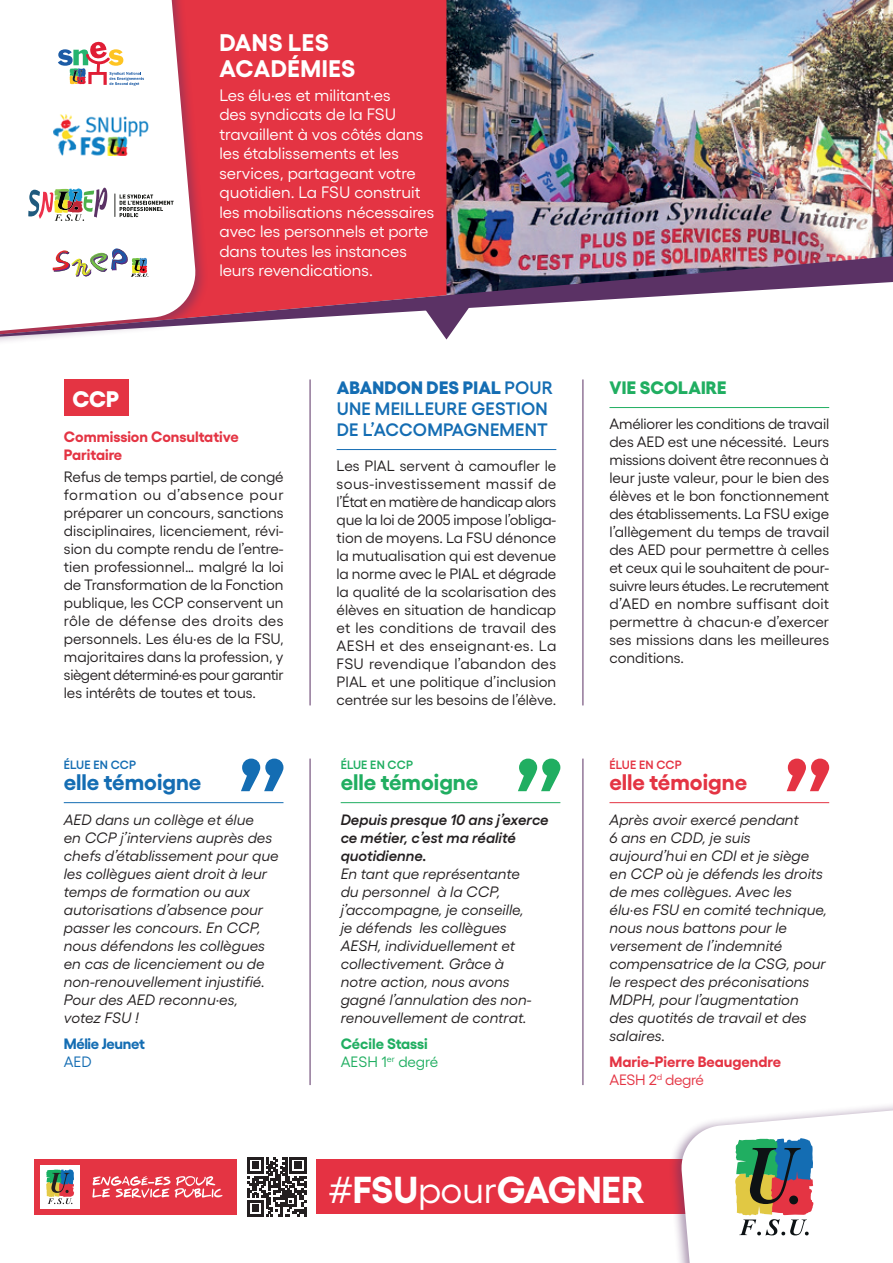
<style>
.page{position:relative;width:893px;height:1263px;background:#fff}
.page>*{position:absolute;margin:0;border:0;box-sizing:border-box;transform-origin:0 0}
.t1{font:700 37.5px "Gellix";color:#fff}
.t2{font:700 24px/25.5px "Gellix";letter-spacing:.02em;color:#fff}
.t3{font:700 22.5px "Gellix";color:#e43443}
.t4{font:700 22.5px "Gellix";color:#146db3}
.t5{font:700 22.5px "Gellix";color:#20ae61}
.t6{font:800 22.5px "Gellix";color:#fff}
.t7{font:600 18px/21px "Gellix";letter-spacing:.01em;color:#146db3}
.t8{font:800 18px "Gellix";letter-spacing:.01em;color:#20ae61}
.t9{font:16.5px/19.5px "Gellix";color:#fff}
.t10{font:15px/18px "Gellix";color:#231f20;text-align:justify}
.t11{font:italic 15px/18px "Gellix";color:#231f20}
.t12{font:700 15px/18px "Gellix";color:#e43443}
.t13{font:italic 600 15px/18px "Gellix";color:#231f20}
.t14{font:700 15px/18px "Gellix";letter-spacing:-.005em;color:#20ae61}
.t15{font:700 15px "Gellix";letter-spacing:-.02em;color:#146db3}
.t16{font:15px "Gellix";color:#146db3}
.t17{font:600 12px "Gellix";letter-spacing:.01em;color:#e43443}
.t18{font:600 12px "Gellix";letter-spacing:.01em;color:#146db3}
.t19{font:600 12px "Gellix";letter-spacing:.01em;color:#20ae61}
.s1{font-weight:800}
.s2{font-weight:400}
</style>
<div class="page">
<div style="left:209px;top:0;width:237px;height:256px;background:#e43443"></div>
<img style="left:446px;top:0;width:447px;height:256px">
<svg style="left:209px;top:256px;width:684px;height:68px"></svg>
<svg style="left:418px;top:299px;width:57px;height:40px"></svg>
<div style="left:0;top:0;width:209px;height:348px;background:#5b3265;opacity:.5"></div>
<svg style="left:0;top:0;width:197px;height:334px"></svg>
<div style="left:316px;top:1159px;width:382px;height:55px;background:#e53243"></div>
<div style="left:34px;top:1159px;width:204px;height:55px;background:#e43443"></div>
<div style="left:40px;top:1165px;width:40px;height:43px;background:#fff"></div>
<svg style="left:46px;top:1169px;width:28px;height:35px"></svg>
<svg style="left:92px;top:1176px;width:131px;height:22px"></svg>
<svg style="left:247px;top:1157px;width:59px;height:59px"></svg>
<div style="left:668px;top:1100px;width:225px;height:163px;background:#5b3265;opacity:.5"></div>
<svg style="left:680px;top:1108px;width:213px;height:155px"></svg>
<hr style="left:310px;top:379px;width:1px;height:326px;background:#5b3265">
<hr style="left:310px;top:758px;width:1px;height:327px;background:#5b3265">
<hr style="left:582px;top:379px;width:1px;height:326px;background:#5b3265">
<hr style="left:582px;top:758px;width:1px;height:327px;background:#5b3265">
<hr style="left:609px;top:802px;width:220px;height:1px;background:#e43443">
<svg style="left:787px;top:758px;width:42px;height:33px"></svg>
<hr style="left:64px;top:802px;width:219px;height:1px;background:#146db3">
<svg style="left:241px;top:758px;width:42px;height:33px"></svg>
<hr style="left:341px;top:802px;width:219px;height:1px;background:#20ae61">
<svg style="left:518px;top:758px;width:42px;height:33px"></svg>
<div style="left:64px;top:379px;width:64px;height:36px;background:#e43443"></div>
<hr style="left:337px;top:449px;width:219px;height:1px;background:#146db3">
<hr style="left:609px;top:407px;width:220px;height:1px;background:#20ae61">
<svg style="left:114px;top:193px;width:60px;height:24px"></svg>
<svg style="left:28px;top:187px;width:79px;height:34px"></svg>
<img style="left:53px;top:114px;width:95px;height:42px">
<svg style="left:58px;top:41px;width:86px;height:45px"></svg>
<svg style="left:53px;top:248px;width:95px;height:29px"></svg>
<h2 class="t2" style="left:220px;top:27px;width:138px">DANS LES<br>ACADÉMIES</h2>
<p class="t9" style="left:219px;top:83px;width:217px">Les élu·es et militant·es<br>des syndicats de la FSU travaillent à vos côtés dans les établissements et les services, partageant votre quotidien. La FSU construit les mobilisations nécessaires avec les personnels et porte dans toutes les instances leurs revendications.</p>
<h3 class="t6" style="left:72px;top:381px;width:48px">CCP</h3>
<p class="t12" style="left:64px;top:426px;width:176px">Commission Consultative<br>Paritaire</p>
<p class="t10" style="left:64px;top:466px;width:221px">Refus de temps partiel, de congé formation ou d’absence pour préparer un concours, sanctions disciplinaires, licenciement, révi&shy;sion du compte rendu de l’entre&shy;tien professionnel… malgré la loi de Transformation de la Fonction publique, les CCP conservent un rôle de défense des droits des personnels. Les élu·es de la FSU, majoritaires dans la profession, y siègent déterminé·es pour garantir les intérêts de toutes et tous.</p>
<p class="t18" style="left:64px;top:755px;width:74px">ÉLUE EN CCP</p>
<h3 class="t4" style="left:64px;top:763px;width:139px">elle témoigne</h3>
<p class="t11" style="left:64px;top:809px;width:216px">AED dans un collège et élue<br>en CCP j’interviens auprès des chefs d’établissement pour que les collègues aient droit à leur temps de formation ou aux autorisations d’absence pour passer les concours. En CCP, nous défendons les collègues en cas de licenciement ou de non-renouvellement injustifié.<br>Pour des AED reconnu·es, votez FSU !</p>
<p class="t15" style="left:64px;top:1032px;width:83px">Mélie Jeunet</p>
<p class="t16" style="left:64px;top:1050px;width:30px">AED</p>
<p class="t7" style="left:337px;top:376px;width:218px"><span class="s1">ABANDON DES PIAL</span> POUR<br>UNE MEILLEURE GESTION<br>DE L’ACCOMPAGNEMENT</p>
<p class="t10" style="left:337px;top:456px;width:221px">Les PIAL servent à camoufler le sous-investissement massif de l’État en matière de handicap alors que la loi de 2005 impose l’obliga&shy;tion de moyens. La FSU dénonce la mutualisation qui est devenue la norme avec le PIAL et dégrade la qualité de la scolarisation des élèves en situation de handicap et les conditions de travail des AESH et des enseignant·es. La FSU revendique l’abandon des PIAL et une politique d’inclusion centrée sur les besoins de l’élève.</p>
<p class="t19" style="left:341px;top:755px;width:74px">ÉLUE EN CCP</p>
<h3 class="t5" style="left:341px;top:763px;width:139px">elle témoigne</h3>
<p class="t13" style="left:341px;top:809px;width:209px">Depuis presque 10 ans j’exerce ce métier, c’est ma réalité quotidienne.</p>
<p class="t11" style="left:341px;top:863px;width:192px">En tant que représentante du personnel à la CCP, j’accompagne, je conseille, je défends les collègues<br>AESH, individuellement et collectivement. Grâce à notre action, nous avons gagné l’annulation des non&shy;renouvellement de contrat.</p>
<p class="t14" style="left:341px;top:1033px;width:99px">Cécile Stassi<br><span class="s2">AESH 1</span><sup>er</sup> <span class="s2">degré</span></p>
<p class="t8" style="left:610px;top:373px;width:119px">VIE SCOLAIRE</p>
<p class="t10" style="left:609px;top:414px;width:221px">Améliorer les conditions de travail des AED est une nécessité. Leurs missions doivent être reconnues à leur juste valeur, pour le bien des élèves et le bon fonctionnement des établissements. La FSU exige l’allègement du temps de travail des AED pour permettre à celles et ceux qui le souhaitent de pour&shy;suivre leurs études. Le recrutement d’AED en nombre suffisant doit permettre à chacun·e d’exercer ses missions dans les meilleures conditions.</p>
<p class="t17" style="left:610px;top:755px;width:74px">ÉLUE EN CCP</p>
<h3 class="t3" style="left:609px;top:763px;width:139px">elle témoigne</h3>
<p class="t11" style="left:609px;top:809px;width:219px">Après avoir exercé pendant<br>6 ans en CDD, je suis aujourd’hui en CDI et je siège en CCP où je défends les droits de mes collègues. Avec les élu·es FSU en comité technique, nous nous battons pour le versement de l’indemnité compensatrice de la CSG, pour le respect des préconisations<br>MDPH, pour l’augmentation<br>des quotités de travail et des salaires.</p>
<p class="t12" style="left:609px;top:1051px;width:173px">Marie-Pierre Beaugendre<br><span class="s2">AESH 2</span><sup>d</sup> <span class="s2">degré</span></p>
<h1 class="t1" style="left:329px;top:1159px;width:318px"><span class="s2">#</span>FSU<span class="s2">pour</span>GAGNER</h1>
</div>
